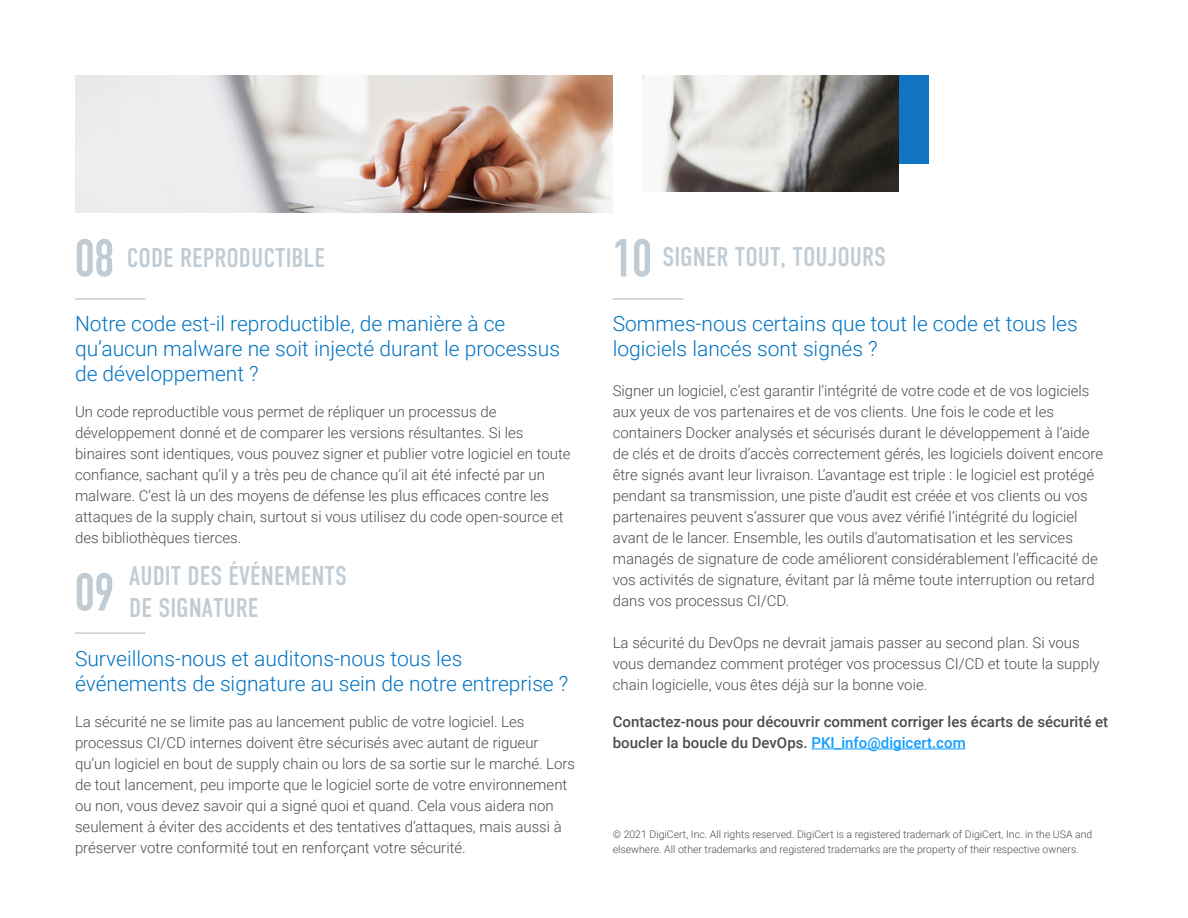
<style>
.page{position:relative;width:1188px;height:918px;background:#fff}
.page>*{position:absolute;margin:0;border:0;box-sizing:border-box;transform-origin:0 0}
.H4_-_12_Auto_0__4C4C{font:700 52.5px "DIN Condensed";color:#c1cbd3}
.H4_-_12_Auto_0__4C4C-2{font:27px/32.4px "DIN Condensed";color:#c1cbd3}
.H3B_-_14_Auto_0__017{font:300 21px/25.2px "Roboto";color:#0073c2}
.P2B_Following_H1_H2{font:300 15px/21px "Roboto";color:#4c4c4d}
.P1_-_10_14_0__4C4C4D{font:300 15px/21px "Roboto";color:#4c4c4d}
.H5_-_10_Auto_0__4C4C{font:500 15px/21px "Roboto";color:#4c4c4d}
.P4B_Citation_Legal{font:300 10.5px/15px "Roboto";color:#4c4c4d}
.s1{font-weight:700;font-size:52.5px}
.s2{color:#0f9dff}
</style>
<div class="page">
<div style="left:716px;top:75px;width:213px;height:88px;background:#1074c3"></div>
<hr style="left:75px;top:633px;width:71px;height:1px;background:#abb6bf">
<hr style="left:613px;top:299px;width:70px;height:1px;background:#abb6bf">
<hr style="left:811px;top:749px;width:155px;height:1px;background:#0f9dff">
<hr style="left:75px;top:299px;width:71px;height:1px;background:#abb6bf">
<img style="left:75px;top:75px;width:538px;height:138px">
<img style="left:643px;top:75px;width:256px;height:116px">
<p class="H4_-_12_Auto_0__4C4C-2" style="left:75px;top:243px;width:252px"><span class="s1">08</span> CODE REPRODUCTIBLE</p>
<p class="H3B_-_14_Auto_0__017" style="left:75px;top:310px;width:487px">Notre code est-il reproductible, de manière à ce qu’aucun malware ne soit injecté durant le processus de développement ?</p>
<p class="P2B_Following_H1_H2" style="left:75px;top:401px;width:497px">Un code reproductible vous permet de répliquer un processus de développement donné et de comparer les versions résultantes. Si les binaires sont identiques, vous pouvez signer et publier votre logiciel en toute confiance, sachant qu’il y a très peu de chance qu’il ait été infecté par un malware. C’est là un des moyens de défense les plus efficaces contre les attaques de la supply chain, surtout si vous utilisez du code open-source et des bibliothèques tierces.</p>
<p class="H4_-_12_Auto_0__4C4C" style="left:75px;top:561px;width:41px">09</p>
<h2 class="H4_-_12_Auto_0__4C4C-2" style="left:129px;top:560px;width:219px">AUDIT DES ÉVÉNEMENTS<br>DE SIGNATURE</h2>
<p class="H3B_-_14_Auto_0__017" style="left:75px;top:645px;width:495px">Surveillons-nous et auditons-nous tous les événements de signature au sein de notre entreprise ?</p>
<p class="P2B_Following_H1_H2" style="left:75px;top:710px;width:502px">La sécurité ne se limite pas au lancement public de votre logiciel. Les processus CI/CD internes doivent être sécurisés avec autant de rigueur qu’un logiciel en bout de supply chain ou lors de sa sortie sur le marché. Lors de tout lancement, peu importe que le logiciel sorte de votre environnement ou non, vous devez savoir qui a signé quoi et quand. Cela vous aidera non seulement à éviter des accidents et des tentatives d’attaques, mais aussi à préserver votre conformité tout en renforçant votre sécurité.</p>
<p class="H4_-_12_Auto_0__4C4C" style="left:613px;top:227px;width:41px">10</p>
<h2 class="H4_-_12_Auto_0__4C4C-2" style="left:662px;top:242px;width:225px">SIGNER TOUT, TOUJOURS</h2>
<p class="H3B_-_14_Auto_0__017" style="left:613px;top:310px;width:466px">Sommes-nous certains que tout le code et tous les logiciels lancés sont signés ?</p>
<p class="P2B_Following_H1_H2" style="left:613px;top:380px;width:492px">Signer un logiciel, c’est garantir l’intégrité de votre code et de vos logiciels aux yeux de vos partenaires et de vos clients. Une fois le code et les containers Docker analysés et sécurisés durant le développement à l’aide de clés et de droits d’accès correctement gérés, les logiciels doivent encore être signés avant leur livraison. L’avantage est triple : le logiciel est protégé pendant sa transmission, une piste d’audit est créée et vos clients ou vos partenaires peuvent s’assurer que vous avez vérifié l’intégrité du logiciel avant de le lancer. Ensemble, les outils d’automatisation et les services managés de signature de code améliorent considérablement l’efficacité de vos activités de signature, évitant par là même toute interruption ou retard dans vos processus CI/CD.</p>
<p class="P1_-_10_14_0__4C4C4D" style="left:613px;top:632px;width:488px">La sécurité du DevOps ne devrait jamais passer au second plan. Si vous vous demandez comment protéger vos processus CI/CD et toute la supply chain logicielle, vous êtes déjà sur la bonne voie.</p>
<p class="H5_-_10_Auto_0__4C4C" style="left:613px;top:710px;width:497px">Contactez-nous pour découvrir comment corriger les écarts de sécurité et boucler la boucle du DevOps. <span class="s2">PKI_info@digicert.com</span></p>
<p class="P4B_Citation_Legal" style="left:613px;top:826px;width:481px">© 2021 DigiCert, Inc. All rights reserved. DigiCert is a registered trademark of DigiCert, Inc. in the USA and elsewhere. All other trademarks and registered trademarks are the property of their respective owners.</p>
</div>
